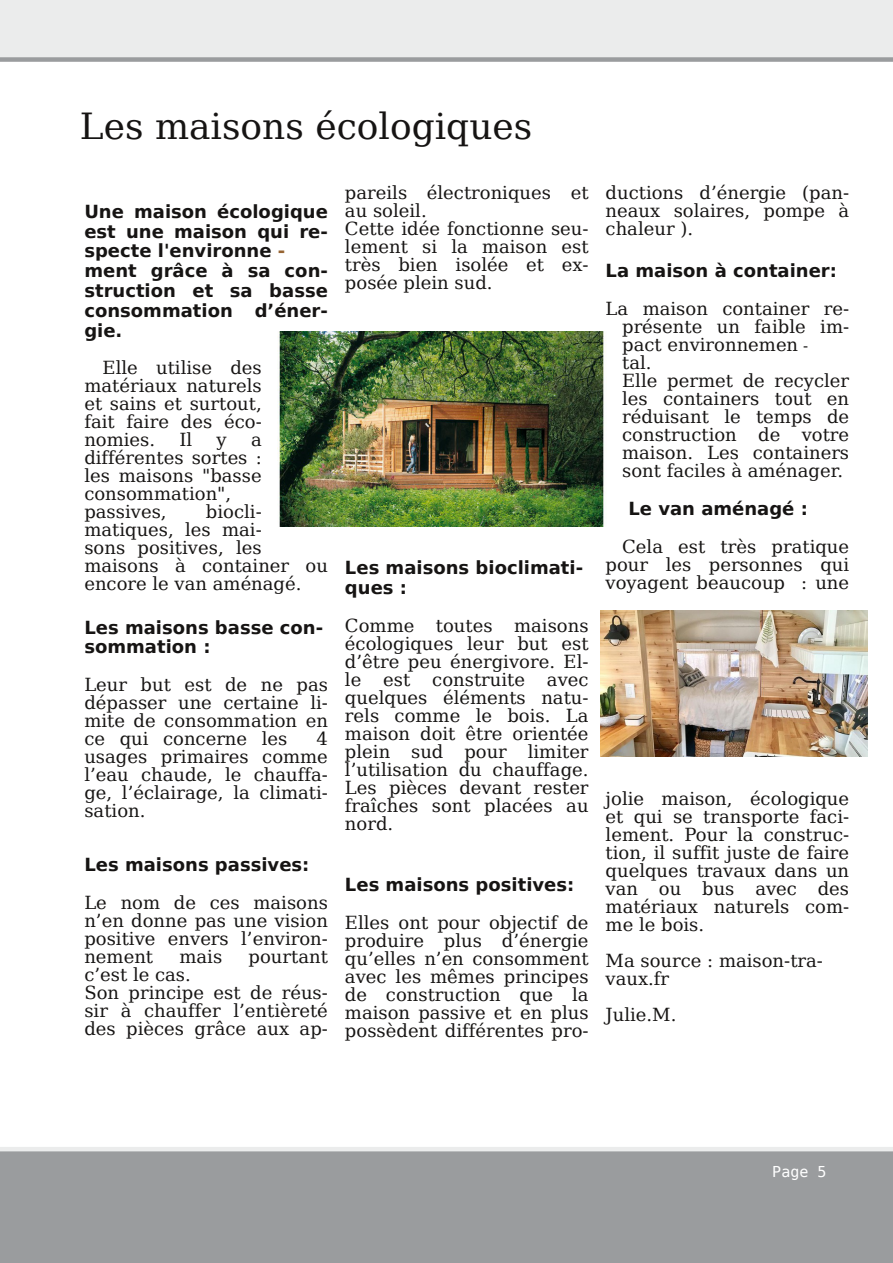
<style>
.page{position:relative;width:893px;height:1263px;background:#fff}
.page>*{position:absolute;margin:0;border:0;box-sizing:border-box;transform-origin:0 0}
.t1{font:36px "Bitstream Vera Serif";color:#161413}
.t2{font:18px/18px "Bitstream Vera Serif";color:#161413;text-align:justify}
.t3{font:700 18px/19.8px "Bitstream Vera Sans";color:#161413}
.t4{font:15px "Bitstream Vera Sans Mono";color:#fff}
.s1{color:#966432}
.s2{font-size:15px}
</style>
<div class="page">
<div style="left:0;top:1147px;width:893px;height:116px;background:#9a9c9e"></div>
<svg style="left:0;top:0;width:893px;height:62px;background:#e5e6e6"></svg>
<img style="left:277px;top:331px;width:329px;height:196px">
<img style="left:600px;top:610px;width:267px;height:146px">
<h1 class="t1" style="left:80px;top:105px;width:454px">Les maisons écologiques</h1>
<p class="t3" style="left:84px;top:202px;width:245px">Une maison écologique est une maison qui re&shy;specte l'environne <span class="s1">- </span>ment grâce à sa con&shy;struction et sa basse consommation d’éner&shy;gie.</p>
<p class="t2" style="left:84px;top:359px;width:179px;text-indent:18px">Elle utilise des matériaux naturels et sains et surtout, fait faire des éco&shy;nomies.</p>
<p class="t2" style="left:179px;top:431px;width:14px">Il</p>
<p class="t2" style="left:217px;top:431px;width:12px">y</p>
<p class="t2" style="left:84px;top:431px;width:179px;text-align:left;text-indent:167px">a différentes sortes : les maisons "basse consommation", passives,</p>
<p class="t2" style="left:84px;top:503px;width:245px;text-align:left;text-indent:122px">biocli&shy;matiques, les mai-<br>sons positives, les maisons à container ou encore le van aménagé.</p>
<p class="t3" style="left:84px;top:617px;width:240px">Les maisons basse con&shy;sommation :</p>
<p class="t2" style="left:84px;top:676px;width:245px">Leur but est de ne pas dépasser une certaine li&shy;mite de consommation en ce qui concerne les</p>
<p class="t2" style="left:84px;top:730px;width:245px;text-indent:232px">4 usages primaires comme l’eau chaude, le chauffa&shy;ge, l’éclairage, la climati&shy;sation.</p>
<p class="t3" style="left:84px;top:855px;width:227px">Les maisons passives:</p>
<p class="t2" style="left:84px;top:894px;width:245px">Le nom de ces maisons n’en donne pas une vision positive envers l’environ&shy;nement</p>
<p class="t2" style="left:179px;top:948px;width:44px">mais</p>
<p class="t2" style="left:249px;top:948px;width:81px">pourtant</p>
<p class="t2" style="left:84px;top:966px;width:245px;text-align:left">c’est le cas.<br>Son principe est de réus&shy;sir à chauffer l’entièreté des pièces grâce aux ap-</p>
<p class="t2" style="left:345px;top:183px;width:245px;text-align:left">pareils électroniques et au soleil.<br>Cette idée fonctionne seu&shy;lement si la maison est très bien isolée et ex&shy;posée plein sud.</p>
<p class="t3" style="left:345px;top:558px;width:240px">Les maisons bioclimati&shy;ques :</p>
<p class="t2" style="left:345px;top:617px;width:245px">Comme toutes maisons écologiques leur but est d’être peu énergivore. El&shy;le est construite avec quelques éléments natu&shy;rels comme le bois. La maison doit être orientée plein sud pour limiter l’utilisation du chauffage.<br>Les pièces devant rester fraîches sont placées au nord.</p>
<p class="t3" style="left:345px;top:875px;width:231px">Les maisons positives:</p>
<p class="t2" style="left:345px;top:914px;width:245px">Elles ont pour objectif de produire plus d’énergie qu’elles n’en consomment avec les mêmes principes de construction que la maison passive et en plus possèdent différentes pro-</p>
<p class="t2" style="left:606px;top:183px;width:245px">ductions d’énergie (pan&shy;neaux solaires, pompe à chaleur ).</p>
<p class="t3" style="left:606px;top:261px;width:233px">La maison à container:</p>
<p class="t2" style="left:622px;top:300px;width:229px;text-align:left;text-indent:-17px">La maison container re&shy;présente un faible im&shy;pact environnemen <span class="s2">-<br></span>tal.<br>Elle permet de recycler les containers tout en réduisant le temps de construction de votre maison. Les containers sont faciles à aménager.</p>
<p class="t3" style="left:628px;top:499px;width:181px">Le van aménagé :</p>
<p class="t2" style="left:606px;top:537px;width:245px;text-indent:17px">Cela est très pratique pour les personnes qui voyagent beaucoup : une</p>
<p class="t2" style="left:606px;top:789px;width:245px">jolie maison, écologique et qui se transporte faci&shy;lement. Pour la construc&shy;tion, il suffit juste de faire quelques travaux dans un van ou bus avec des matériaux naturels com&shy;me le bois.</p>
<p class="t2" style="left:606px;top:951px;width:219px">Ma source : maison-tra&shy;vaux.fr</p>
<p class="t2" style="left:606px;top:1005px;width:72px">Julie.M.</p>
<p class="t4" style="left:772px;top:1163px;width:56px">Page 5</p>
</div>
